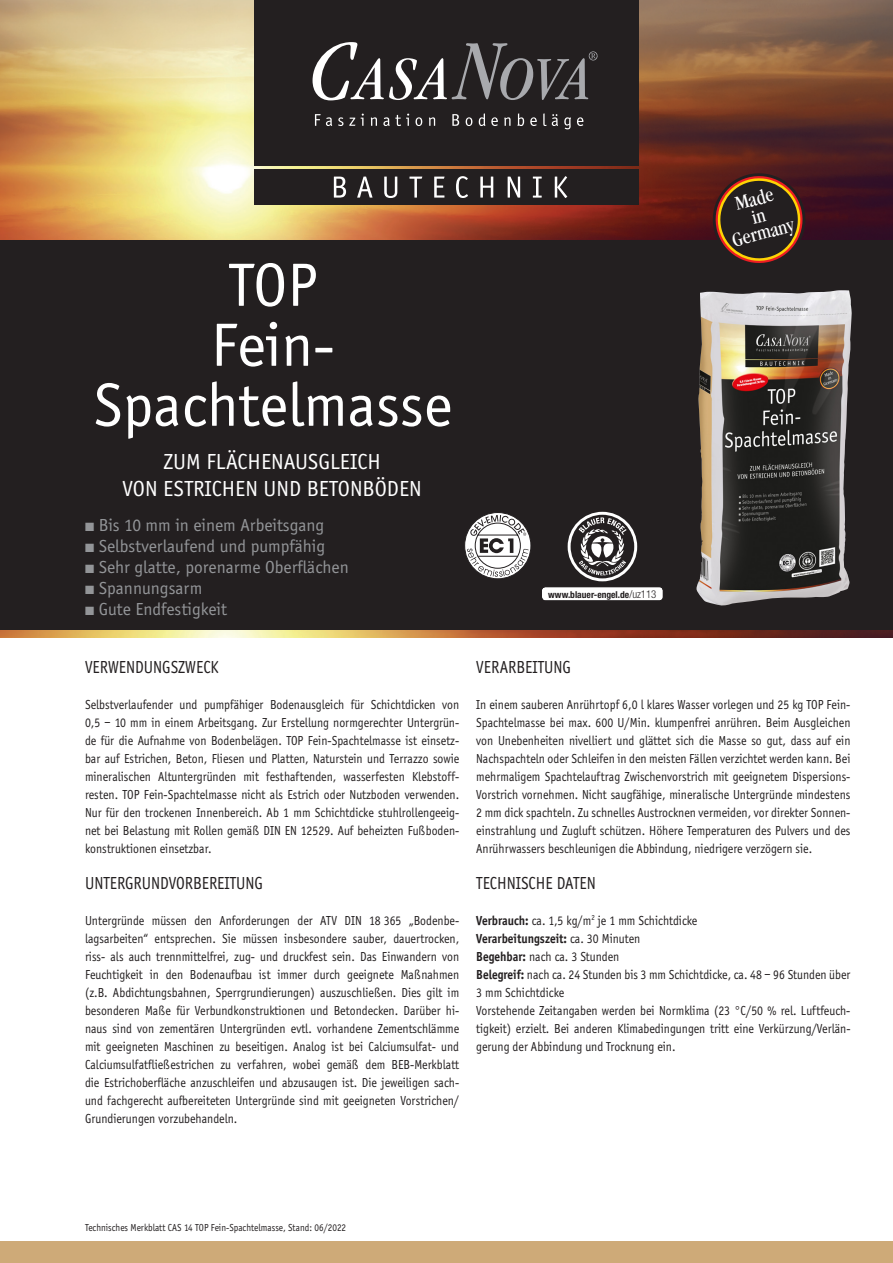
<style>
.page{position:relative;width:893px;height:1263px;background:#fff}
.page>*{position:absolute;margin:0;border:0;box-sizing:border-box;transform-origin:0 0}
.t1{font:63px/60px "Officina Sans";color:#fff;text-align:center}
.t2{font:22.5px/27px "Officina Sans";color:#fff;text-align:center}
.t3{font:condensed 20.7px/17.2px "Garamond";color:#fff;text-align:center}
.t4{font:18px "Officina Sans";color:#939598}
.t5{font:18px "Officina Sans";color:#231f20;scale:.9 1}
.t6{font:13.5px/18px "Officina Sans";color:#231f20;text-align:justify;scale:.9 1}
.t7{font:10.5px "Officina Sans";color:#231f20;scale:.9 1}
.t8{font:700 condensed 9.45px "Helvetica Neue LT Pro";color:#231f20}
.s1{font-weight:300;font-size:10.8px}
.s2{font-weight:700}
</style>
<div class="page">
<img style="left:0;top:0;width:893px;height:241px">
<div style="left:254px;top:0;width:385px;height:166px;background:#231f20"></div>
<svg style="left:313px;top:42px;width:285px;height:58px"></svg>
<svg style="left:315px;top:114px;width:17px;height:12px"></svg>
<svg style="left:338px;top:117px;width:5px;height:9px"></svg>
<svg style="left:349px;top:118px;width:6px;height:8px"></svg>
<svg style="left:361px;top:114px;width:3px;height:12px"></svg>
<svg style="left:371px;top:117px;width:6px;height:9px"></svg>
<svg style="left:383px;top:114px;width:26px;height:12px"></svg>
<svg style="left:415px;top:117px;width:7px;height:9px"></svg>
<svg style="left:429px;top:117px;width:6px;height:9px"></svg>
<svg style="left:452px;top:114px;width:7px;height:12px"></svg>
<svg style="left:466px;top:117px;width:6px;height:9px"></svg>
<svg style="left:479px;top:113px;width:6px;height:13px"></svg>
<svg style="left:491px;top:117px;width:7px;height:9px"></svg>
<svg style="left:504px;top:117px;width:6px;height:9px"></svg>
<svg style="left:517px;top:113px;width:7px;height:13px"></svg>
<svg style="left:530px;top:117px;width:7px;height:9px"></svg>
<svg style="left:543px;top:113px;width:15px;height:13px"></svg>
<svg style="left:564px;top:117px;width:7px;height:12px"></svg>
<svg style="left:577px;top:117px;width:6px;height:9px"></svg>
<div style="left:254px;top:169px;width:385px;height:36px;background:#231f20"></div>
<svg style="left:334px;top:177px;width:12px;height:21px"></svg>
<svg style="left:357px;top:177px;width:15px;height:21px"></svg>
<svg style="left:384px;top:177px;width:13px;height:21px"></svg>
<svg style="left:409px;top:177px;width:13px;height:21px"></svg>
<svg style="left:434px;top:177px;width:10px;height:21px"></svg>
<svg style="left:456px;top:176px;width:12px;height:22px"></svg>
<svg style="left:480px;top:177px;width:13px;height:21px"></svg>
<svg style="left:508px;top:177px;width:12px;height:21px"></svg>
<svg style="left:533px;top:177px;width:9px;height:21px"></svg>
<svg style="left:555px;top:176px;width:12px;height:22px"></svg>
<div style="left:0;top:1242px;width:893px;height:21px;background:#ceaa78"></div>
<div style="left:0;top:241px;width:893px;height:393px;background:#231f20"></div>
<img style="left:0;top:631px;width:893px;height:6px">
<svg style="left:708px;top:168px;width:102px;height:95px"></svg>
<img style="left:696px;top:290px;width:141px;height:315px">
<svg style="left:568px;top:512px;width:69px;height:69px"></svg>
<svg style="left:571px;top:515px;width:63px;height:63px"></svg>
<div style="left:541px;top:587px;width:122px;height:14px;background:#fff;border-radius:4px"></div>
<div style="left:541px;top:586px;width:122px;height:15px;border:1px solid #231f20;border-radius:4px"></div>
<div style="left:464px;top:512px;width:67px;height:67px;border:1px solid #231f20;border-radius:50%"></div>
<svg style="left:467px;top:515px;width:62px;height:62px"></svg>
<h1 class="t1" style="left:93px;top:256px;width:360px">TOP<br>Fein-<br>Spachtelmasse</h1>
<h2 class="t2" style="left:123px;top:449px;width:301px">Zum Flächenausgleich<br>von Estrichen und Betonböden</h2>
<h3 class="t4" style="left:85px;top:515px;width:241px">■ Bis 10 mm in einem Arbeitsgang</h3>
<h3 class="t4" style="left:85px;top:536px;width:242px">■ Selbstverlaufend und pumpfähig</h3>
<h3 class="t4" style="left:85px;top:557px;width:265px">■ Sehr glatte, porenarme Oberflächen</h3>
<h3 class="t4" style="left:85px;top:578px;width:119px">■ Spannungsarm</h3>
<h3 class="t4" style="left:85px;top:599px;width:143px">■ Gute Endfestigkeit</h3>
<h3 class="t5" style="left:85px;top:657px;width:150px">Verwendungszweck</h3>
<p class="t6" style="left:85px;top:695px;width:417px">Selbstverlaufender und pumpfähiger Bodenausgleich für Schichtdicken von 0,5 – 10 mm in einem Arbeitsgang. Zur Erstellung normgerechter Untergrün&shy;de für die Aufnahme von Bodenbelägen. TOP Fein-Spachtelmasse ist einsetz&shy;bar auf Estrichen, Beton, Fliesen und Platten, Naturstein und Terrazzo sowie mineralischen Altuntergründen mit festhaftenden, wasserfesten Klebstoff&shy;resten. TOP Fein-Spachtelmasse nicht als Estrich oder N utzboden verwenden.<br>N ur für den trockenen Innenbereich. Ab 1 mm Schichtdicke stuhlrollengeeig&shy;net bei Belastung mit Rollen gemäß DIN EN 12529. Auf beheizten Fußboden&shy;konstruktionen einsetzbar.</p>
<h3 class="t5" style="left:85px;top:873px;width:199px">U ntergrundvorbereitung</h3>
<p class="t6" style="left:85px;top:911px;width:417px">Untergründe müssen den Anforderungen der ATV DIN 18 365 „Bodenbe&shy;lagsarbeiten“ entsprechen. Sie müssen insbesondere sauber, dauertrocken, riss- als auch trennmittelfrei, zug- und druckfest sein. Das Einwandern von Feuchtigkeit in den Bodenaufbau ist immer durch geeignete Maßnahmen (z.B. Abdichtungsbahnen, Sperrgrundierungen) auszuschließen. Dies gilt im besonderen Maße für Verbundkonstruktionen und Betondecken. Darüber hi&shy;naus sind von zementären Untergründen evtl. vorhandene Zementschlämme mit geeigneten Maschinen zu beseitigen. Analog ist bei Calciumsulfat- und Calciumsulfatfließestrichen zu verfahren, wobei gemäß dem BEB-Merkblatt die Estrichoberfläche anzuschleifen und abzusaugen ist. Die jeweiligen sach&shy;und fachgerecht aufbereiteten Untergründe sind mit geeigneten Vorstrichen/ Grundierungen vorzubehandeln.</p>
<h3 class="t3" style="left:721px;top:199px;width:65px;rotate:-15deg">Made<br>in<br>Germany</h3>
<p class="t8" style="left:548px;top:589px;width:110px">www.blauer-engel.de<span class="s1">/uz113</span></p>
<h3 class="t5" style="left:476px;top:657px;width:107px">Verarbeitung</h3>
<p class="t6" style="left:476px;top:695px;width:417px">In einem sauberen Anrührtopf 6,0 l klares Wasser vorlegen und 25 kg TOP Fein-Spachtelmasse bei max. 600 U/Min. klumpenfrei anrühren. Beim Ausgleichen von Unebenheiten nivelliert und glättet sich die Masse so gut, dass auf ein Nachspachteln oder Schleifen in den meisten Fällen verzichtet werden kann. Bei mehrmaligem Spachtelauftrag Zwischenvorstrich mit geeignetem Dispersions-Vorstrich vornehmen. Nicht saugfähige, mineralische Untergründe mindestens 2 mm dick spachteln. Zu schnelles Austrocknen vermeiden, vor direkter Sonnen&shy;einstrahlung und Zugluft schützen. H öhere Temperaturen des Pulvers und des Anrührwassers beschleunigen die Abbindung, niedrigere verzögern sie.</p>
<h3 class="t5" style="left:476px;top:873px;width:134px">Technische Daten</h3>
<p class="t6" style="left:476px;top:911px;width:417px;text-align:left"><span class="s2">Verbrauch:</span> ca. 1,5 kg/m<sup>2</sup> je 1 mm Schichtdicke<br><span class="s2">Verarbeitungszeit:</span> ca. 30 Minuten<br><span class="s2">Begehbar:</span> nach ca. 3 Stunden<br><span class="s2">Belegreif:</span> nach ca. 24 Stunden bis 3 mm Schichtdicke, ca. 48 – 96 Stunden über 3 mm Schichtdicke<br>Vorstehende Zeitangaben werden bei N ormklima (23 °C/50 % rel. Luftfeuch&shy;tigkeit) erzielt. Bei anderen Klimabedingungen tritt eine Verkürzung/Verlän&shy;gerung der Abbindung und Trocknung ein.</p>
<p class="t7" style="left:85px;top:1221px;width:292px">Technisches Merkblatt CAS 14 TOP Fein-Spachtelmasse, Stand: 06/2022</p>
</div>
